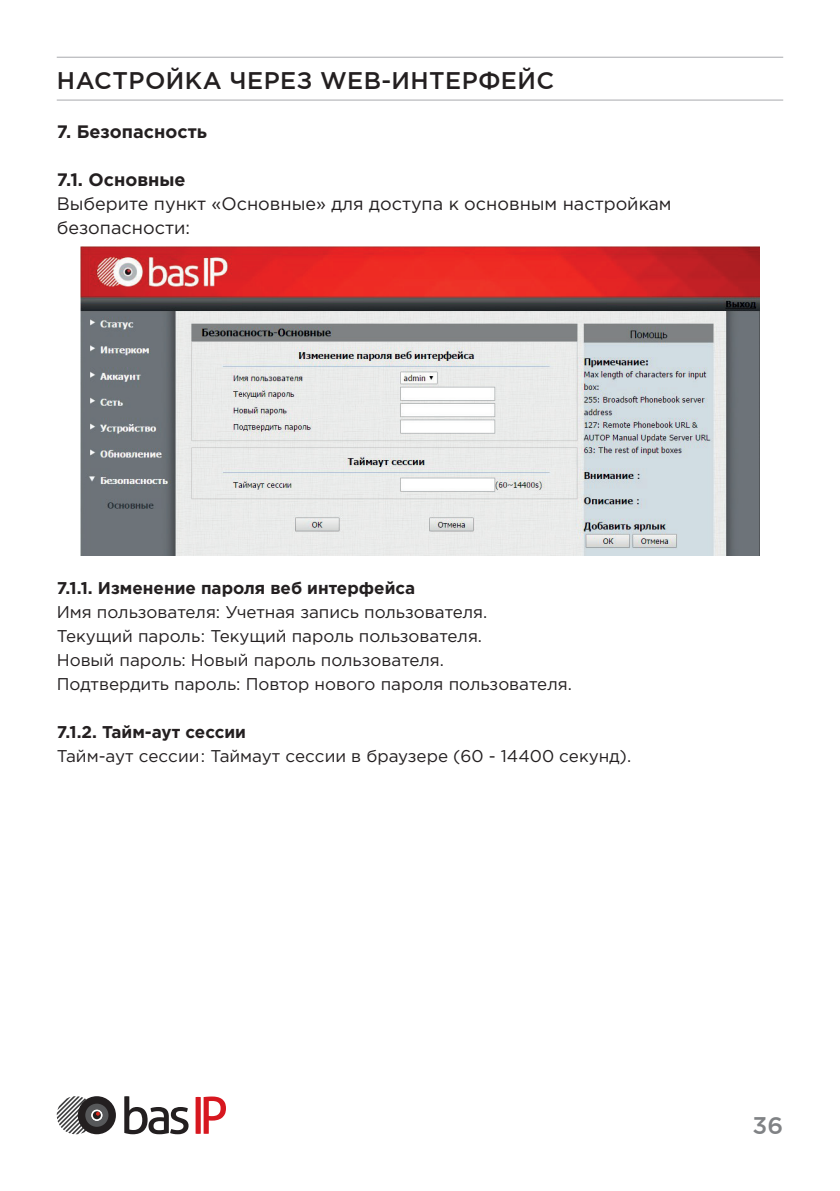
<style>
.page{position:relative;width:840px;height:1191px;background:#fff}
.page>*{position:absolute;margin:0;border:0;box-sizing:border-box;transform-origin:0 0}
.t1{font:500 24px "Gotham Pro";letter-spacing:.02em;color:#231f20}
.t2{font:500 24px "Gotham Pro";color:#808285}
.t3{font:18px/24px "Gotham Pro";color:#231f20}
.t4{font:700 18px "Gotham Pro";color:#231f20}
.t5{font:17px/24px "Gotham Pro";color:#231f20}
.t6{font:700 17px "Gotham Pro";color:#231f20}
</style>
<div class="page">
<hr style="left:57px;top:100px;width:725px;height:1px;background:#a8a9ad">
<hr style="left:57px;top:57px;width:725px;height:1px;background:#a8a9ad">
<img style="left:80px;top:246px;width:679px;height:309px">
<svg style="left:124px;top:1096px;width:64px;height:38px"></svg>
<svg style="left:195px;top:1096px;width:31px;height:37px"></svg>
<svg style="left:57px;top:1096px;width:59px;height:38px"></svg>
<h1 class="t1" style="left:57px;top:67px;width:498px">НАСТРОЙКА ЧЕРЕЗ WEB-ИНТЕРФЕЙС</h1>
<p class="t4" style="left:57px;top:121px;width:151px">7. Безопасность</p>
<p class="t4" style="left:57px;top:169px;width:130px">7.1. Основные</p>
<p class="t3" style="left:57px;top:191px;width:616px">Выберите пункт «Основные» для доступа к основным настройкам безопасности:</p>
<p class="t6" style="left:57px;top:578px;width:360px">7.1.1. Изменение пароля веб интерфейса</p>
<p class="t5" style="left:57px;top:600px;width:516px">Имя пользователя: Учетная запись пользователя.<br>Текущий пароль: Текущий пароль пользователя.<br>Новый пароль: Новый пароль пользователя.<br>Подтвердить пароль: Повтор нового пароля пользователя.</p>
<p class="t6" style="left:57px;top:722px;width:191px">7.1.2. Тайм-аут сессии</p>
<p class="t5" style="left:57px;top:744px;width:575px">Тайм-аут сессии: Таймаут сессии в браузере (60 - 14400 секунд).</p>
<h1 class="t2" style="left:752px;top:1112px;width:32px">36</h1>
</div>
